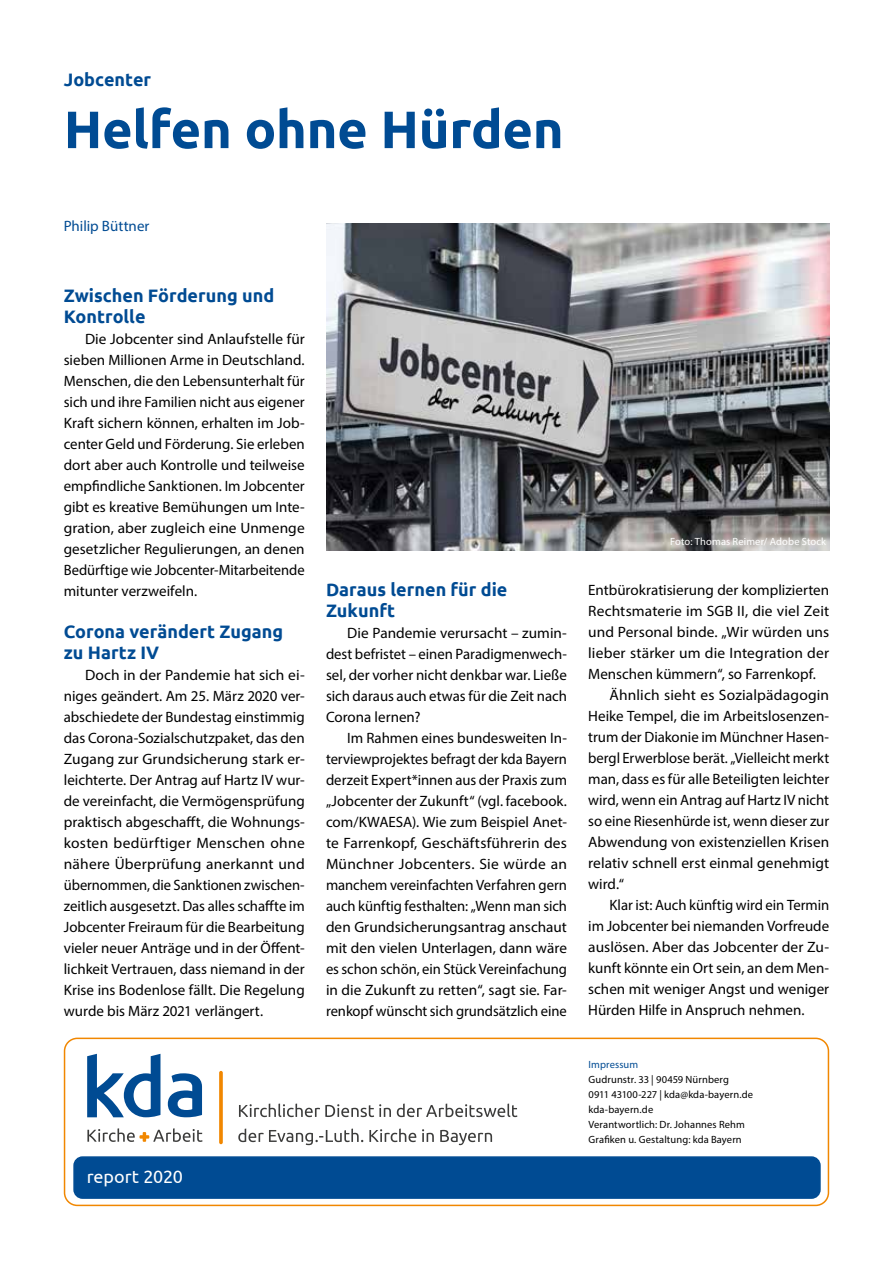
<style>
.page{position:relative;width:893px;height:1263px;background:#fff}
.page>*{position:absolute;margin:0;border:0;box-sizing:border-box;transform-origin:0 0}
.t1{font:700 52.5px "Ubuntu";letter-spacing:-.005em;color:#004b93}
.t2{font:700 18px/21px "Ubuntu";color:#004b93}
.t3{font:18px "Ubuntu";letter-spacing:-.005em;color:#fff}
.t4{font:15px/21px "Myriad Pro";color:#000;text-align:justify}
.t5{font:15px "Myriad Pro";color:#004b93}
.t6{font:10.5px/15px "Myriad Pro";letter-spacing:.01em;color:#000}
.t7{font:10.5px "Myriad Pro";letter-spacing:.015em;color:#fff}
.t8{font:10.5px "Myriad Pro";letter-spacing:.01em;color:#004b93}
</style>
<div class="page">
<div style="left:74px;top:1157px;width:746px;height:41px;background:#004b93;border-radius:8px"></div>
<div style="left:73px;top:1156px;width:748px;height:43px;border:1px solid #004b93;border-radius:8px"></div>
<div style="left:64px;top:1037px;width:765px;height:169px;border:2px solid #f18700;border-radius:13px"></div>
<svg style="left:168px;top:1073px;width:34px;height:44px"></svg>
<svg style="left:87px;top:1054px;width:73px;height:63px"></svg>
<svg style="left:238px;top:1128px;width:254px;height:17px"></svg>
<svg style="left:239px;top:1103px;width:278px;height:14px"></svg>
<svg style="left:219px;top:1071px;width:4px;height:73px"></svg>
<svg style="left:87px;top:1128px;width:116px;height:14px"></svg>
<img style="left:326px;top:223px;width:503px;height:327px">
<p class="t2" style="left:64px;top:69px;width:89px">Jobcenter</p>
<h1 class="t1" style="left:64px;top:98px;width:501px">Helfen ohne Hürden</h1>
<p class="t5" style="left:64px;top:217px;width:87px">Philip Büttner</p>
<p class="t2" style="left:64px;top:285px;width:212px">Zwischen Förderung und<br>Kontrolle</p>
<p class="t4" style="left:64px;top:328px;width:242px;text-indent:21px">Die Jobcenter sind Anlaufstelle für sieben Millionen Arme in Deutschland.<br>Menschen, die den Lebensunterhalt für sich und ihre Familien nicht aus eigener Kraft sichern können, erhalten im Job&shy;center Geld und Förderung. Sie erleben dort aber auch Kontrolle und teilweise empfindliche Sanktionen. Im Jobcenter gibt es kreative Bemühungen um Inte&shy;gration, aber zugleich eine Unmenge gesetzlicher Regulierungen, an denen Bedürftige wie Jobcenter-Mitarbeitende mitunter verzweifeln.</p>
<p class="t2" style="left:64px;top:621px;width:221px">Corona verändert Zugang zu Hartz IV</p>
<p class="t4" style="left:64px;top:664px;width:242px;text-indent:21px">Doch in der Pandemie hat sich ei&shy;niges geändert. Am 25. März 2020 ver&shy;abschiedete der Bundestag einstimmig das Corona-Sozialschutzpaket, das den Zugang zur Grundsicherung stark er&shy;leichterte. Der Antrag auf Hartz IV wur&shy;de vereinfacht, die Vermögensprüfung praktisch abgeschafft, die Wohnungs&shy;kosten bedürftiger Menschen ohne nähere Überprüfung anerkannt und übernommen, die Sanktionen zwischen&shy;zeitlich ausgesetzt. Das alles schaffte im Jobcenter Freiraum für die Bearbeitung vieler neuer Anträge und in der Öffent&shy;lichkeit Vertrauen, dass niemand in der Krise ins Bodenlose fällt. Die Regelung wurde bis März 2021 verlängert.</p>
<p class="t2" style="left:326px;top:579px;width:183px">Daraus lernen für die<br>Zukunft</p>
<p class="t4" style="left:326px;top:623px;width:243px;text-indent:21px">Die Pandemie verursacht – zumin&shy;dest befristet – einen Paradigmenwech&shy;sel, der vorher nicht denkbar war. Ließe sich daraus auch etwas für die Zeit nach Corona lernen?</p>
<p class="t4" style="left:326px;top:728px;width:242px;text-indent:21px">Im Rahmen eines bundesweiten In&shy;terviewprojektes befragt der kda Bayern derzeit Expert*innen aus der Praxis zum „Jobcenter der Zukunft“ (vgl. facebook. com/KWAESA). Wie zum Beispiel Anet&shy;te Farrenkopf, Geschäftsführerin des Münchner Jobcenters. Sie würde an manchem vereinfachten Verfahren gern auch künftig festhalten: „Wenn man sich den Grundsicherungsantrag anschaut mit den vielen Unterlagen, dann wäre es schon schön, ein Stück Vereinfachung in die Zukunft zu retten“, sagt sie. Far&shy;renkopf wünscht sich grundsätzlich eine</p>
<p class="t3" style="left:87px;top:1165px;width:98px">report 2020</p>
<p class="t7" style="left:670px;top:535px;width:158px">Foto: Thomas Reimer/ Adobe Stock</p>
<p class="t4" style="left:588px;top:580px;width:242px">Entbürokratisierung der komplizierten</p>
<p class="t4" style="left:588px;top:601px;width:242px">Rechtsmaterie im SGB II, die viel Zeit</p>
<p class="t4" style="left:588px;top:622px;width:242px">und Personal binde. „Wir würden uns</p>
<p class="t4" style="left:588px;top:643px;width:242px">lieber stärker um die Integration der</p>
<p class="t4" style="left:588px;top:664px;width:229px">Menschen kümmern“, so Farrenkopf.</p>
<p class="t4" style="left:609px;top:685px;width:221px">Ähnlich sieht es Sozialpädagogin</p>
<p class="t4" style="left:588px;top:706px;width:242px">Heike Tempel, die im Arbeitslosenzen-</p>
<p class="t4" style="left:588px;top:727px;width:242px">trum der Diakonie im Münchner Hasen-</p>
<p class="t4" style="left:588px;top:748px;width:242px">bergl Erwerblose berät. „Vielleicht merkt</p>
<p class="t4" style="left:588px;top:769px;width:242px">man, dass es für alle Beteiligten leichter</p>
<p class="t4" style="left:588px;top:790px;width:242px">wird, wenn ein Antrag auf Hartz IV nicht</p>
<p class="t4" style="left:588px;top:811px;width:242px">so eine Riesenhürde ist, wenn dieser zur</p>
<p class="t4" style="left:588px;top:832px;width:242px">Abwendung von existenziellen Krisen</p>
<p class="t4" style="left:588px;top:853px;width:242px">relativ schnell erst einmal genehmigt</p>
<p class="t4" style="left:588px;top:874px;width:37px">wird.“</p>
<p class="t4" style="left:609px;top:895px;width:221px">Klar ist: Auch künftig wird ein Termin</p>
<p class="t4" style="left:588px;top:916px;width:242px">im Jobcenter bei niemanden Vorfreude</p>
<p class="t4" style="left:588px;top:937px;width:242px">auslösen. Aber das Jobcenter der Zu-</p>
<p class="t4" style="left:588px;top:958px;width:242px">kunft könnte ein Ort sein, an dem Men-</p>
<p class="t4" style="left:588px;top:979px;width:242px">schen mit weniger Angst und weniger</p>
<p class="t4" style="left:588px;top:1000px;width:218px">Hürden Hilfe in Anspruch nehmen.</p>
<p class="t8" style="left:589px;top:1058px;width:51px">Impressum</p>
<p class="t6" style="left:589px;top:1071px;width:166px">Gudrunstr. 33 | 90459 Nürnberg<br>0911 43100-227 | kda@kda-bayern.de kda-bayern.de<br>Verantwortlich: Dr. Johannes Rehm<br>Grafiken u. Gestaltung: kda Bayern</p>
</div>
